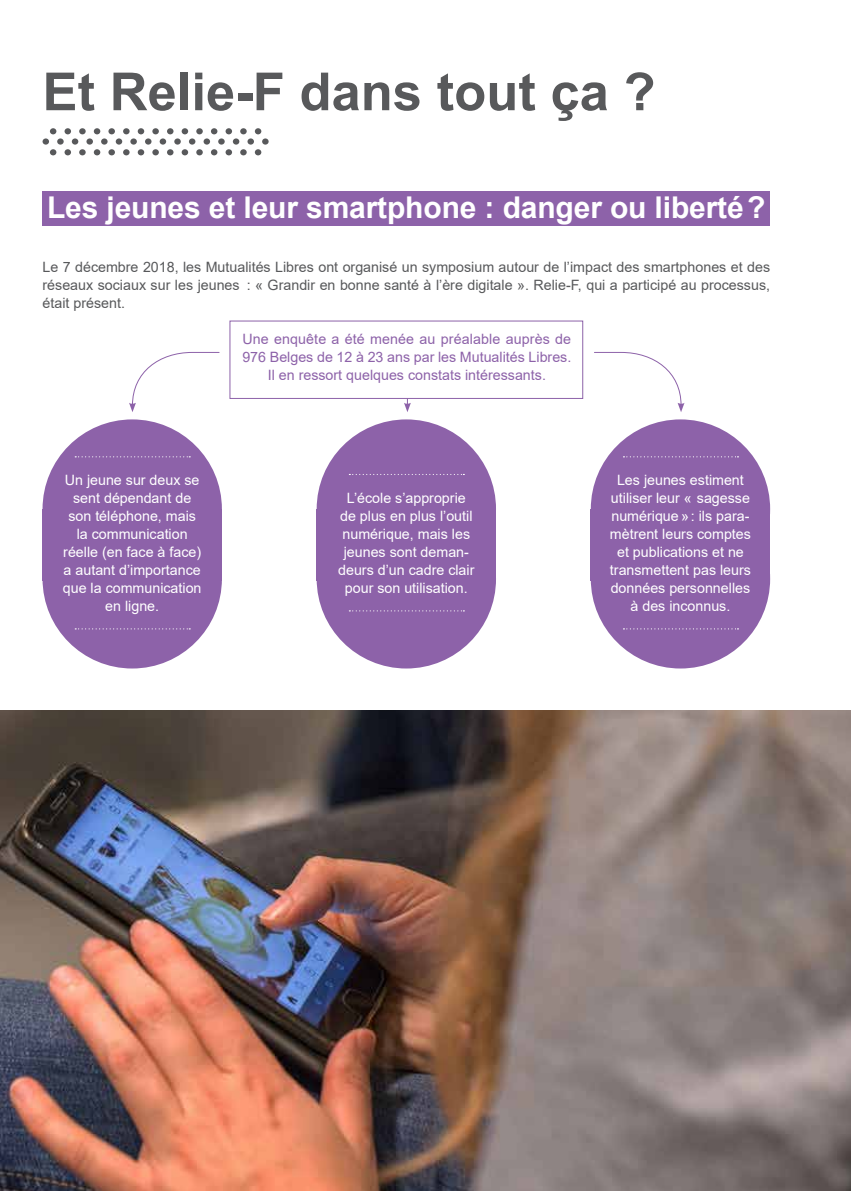
<style>
.page{position:relative;width:851px;height:1191px;background:#fff}
.page>*{position:absolute;margin:0;border:0;box-sizing:border-box;transform-origin:0 0}
.t1{font:700 52.5px "Arial";color:#58595b}
.t2{font:700 30px "Arial";letter-spacing:-.005em;color:#fff}
.t3{font:14.25px/18px "Arial";color:#fff;text-align:center}
.t4{font:14.25px/18px "Arial";color:#58595b;text-align:justify}
.t5{font:14.25px/18px "Arial";color:#8d62a9;text-align:center}
</style>
<div class="page">
<div style="left:43px;top:419px;width:179px;height:179px;background:#8d62a9;border-radius:50%"></div>
<div style="left:43px;top:509px;width:179px;height:71px;background:#8d62a9"></div>
<div style="left:316px;top:419px;width:180px;height:179px;background:#8d62a9;border-radius:50%"></div>
<div style="left:316px;top:509px;width:180px;height:71px;background:#8d62a9"></div>
<div style="left:590px;top:419px;width:180px;height:179px;background:#8d62a9;border-radius:50%"></div>
<div style="left:590px;top:509px;width:180px;height:71px;background:#8d62a9"></div>
<div style="left:43px;top:191px;width:727px;height:34px;background:#8d62a9"></div>
<svg style="left:94px;top:128px;width:6px;height:6px"></svg>
<svg style="left:94px;top:149px;width:6px;height:6px"></svg>
<div style="left:86px;top:138px;width:7px;height:7px;background:#58595b;border-radius:50%"></div>
<div style="left:79px;top:128px;width:7px;height:6px;background:#58595b;border-radius:50%"></div>
<div style="left:79px;top:149px;width:7px;height:6px;background:#58595b;border-radius:50%"></div>
<div style="left:72px;top:138px;width:6px;height:7px;background:#58595b;border-radius:50%"></div>
<div style="left:64px;top:128px;width:7px;height:6px;background:#58595b;border-radius:50%"></div>
<div style="left:64px;top:149px;width:7px;height:6px;background:#58595b;border-radius:50%"></div>
<svg style="left:57px;top:138px;width:7px;height:7px"></svg>
<svg style="left:50px;top:128px;width:6px;height:6px"></svg>
<svg style="left:50px;top:149px;width:6px;height:6px"></svg>
<div style="left:43px;top:138px;width:6px;height:7px;background:#58595b;border-radius:50%"></div>
<div style="left:262px;top:138px;width:6px;height:7px;background:#58595b;border-radius:50%"></div>
<svg style="left:182px;top:128px;width:6px;height:6px"></svg>
<svg style="left:182px;top:149px;width:6px;height:6px"></svg>
<svg style="left:174px;top:138px;width:7px;height:7px"></svg>
<svg style="left:138px;top:128px;width:6px;height:6px"></svg>
<svg style="left:138px;top:149px;width:6px;height:6px"></svg>
<svg style="left:130px;top:138px;width:7px;height:7px"></svg>
<div style="left:225px;top:128px;width:7px;height:6px;background:#58595b;border-radius:50%"></div>
<div style="left:225px;top:149px;width:7px;height:6px;background:#58595b;border-radius:50%"></div>
<svg style="left:218px;top:138px;width:7px;height:7px"></svg>
<div style="left:108px;top:128px;width:7px;height:6px;background:#58595b;border-radius:50%"></div>
<div style="left:108px;top:149px;width:7px;height:6px;background:#58595b;border-radius:50%"></div>
<div style="left:101px;top:138px;width:7px;height:7px;background:#58595b;border-radius:50%"></div>
<div style="left:196px;top:128px;width:7px;height:6px;background:#58595b;border-radius:50%"></div>
<div style="left:196px;top:149px;width:7px;height:6px;background:#58595b;border-radius:50%"></div>
<div style="left:189px;top:138px;width:6px;height:7px;background:#58595b;border-radius:50%"></div>
<div style="left:152px;top:128px;width:7px;height:6px;background:#58595b;border-radius:50%"></div>
<div style="left:152px;top:149px;width:7px;height:6px;background:#58595b;border-radius:50%"></div>
<div style="left:145px;top:138px;width:6px;height:7px;background:#58595b;border-radius:50%"></div>
<div style="left:240px;top:128px;width:7px;height:6px;background:#58595b;border-radius:50%"></div>
<div style="left:240px;top:149px;width:7px;height:6px;background:#58595b;border-radius:50%"></div>
<div style="left:233px;top:138px;width:6px;height:7px;background:#58595b;border-radius:50%"></div>
<div style="left:123px;top:128px;width:7px;height:6px;background:#58595b;border-radius:50%"></div>
<div style="left:123px;top:149px;width:7px;height:6px;background:#58595b;border-radius:50%"></div>
<div style="left:116px;top:138px;width:6px;height:7px;background:#58595b;border-radius:50%"></div>
<svg style="left:211px;top:128px;width:6px;height:6px"></svg>
<svg style="left:211px;top:149px;width:6px;height:6px"></svg>
<div style="left:203px;top:138px;width:7px;height:7px;background:#58595b;border-radius:50%"></div>
<svg style="left:167px;top:128px;width:6px;height:6px"></svg>
<svg style="left:167px;top:149px;width:6px;height:6px"></svg>
<div style="left:160px;top:138px;width:6px;height:7px;background:#58595b;border-radius:50%"></div>
<svg style="left:255px;top:128px;width:6px;height:6px"></svg>
<svg style="left:255px;top:149px;width:6px;height:6px"></svg>
<div style="left:247px;top:138px;width:7px;height:7px;background:#58595b;border-radius:50%"></div>
<img style="left:0;top:710px;width:850px;height:481px">
<svg style="left:404px;top:399px;width:7px;height:13px"></svg>
<svg style="left:316px;top:580px;width:180px;height:88px"></svg>
<svg style="left:349px;top:474px;width:115px;height:1px"></svg>
<svg style="left:590px;top:580px;width:180px;height:88px"></svg>
<svg style="left:623px;top:456px;width:115px;height:1px"></svg>
<svg style="left:43px;top:580px;width:179px;height:88px"></svg>
<svg style="left:75px;top:456px;width:115px;height:1px"></svg>
<div style="left:229px;top:321px;width:354px;height:78px;background:#fff;border:1px solid #8d62a9"></div>
<svg style="left:129px;top:352px;width:91px;height:60px"></svg>
<svg style="left:594px;top:352px;width:90px;height:60px"></svg>
<h1 class="t1" style="left:42px;top:55px;width:614px">Et Relie-F dans tout ça ?</h1>
<h2 class="t2" style="left:47px;top:187px;width:720px">Les jeunes et leur smartphone : danger ou liberté?</h2>
<p class="t4" style="left:43px;top:258px;width:729px">Le 7 décembre 2018, les Mutualités Libres ont organisé un symposium autour de l’impact des smartphones et des réseaux sociaux sur les jeunes : « Grandir en bonne santé à l’ère digitale ». Relie-F, qui a participé au processus, était présent.</p>
<p class="t3" style="left:63px;top:471px;width:140px">Un jeune sur deux se sent dépendant de son téléphone, mais la communication réelle (en face à face) a autant d’importance que la communication en ligne.</p>
<p class="t5" style="left:242px;top:330px;width:330px">Une enquête a été menée au préalable auprès de<br>976 Belges de 12 à 23 ans par les Mutualités Libres.<br>Il en ressort quelques constats intéressants.</p>
<p class="t3" style="left:338px;top:489px;width:138px">L’école s’approprie de plus en plus l’outil numérique, mais les jeunes sont deman&shy;deurs d’un cadre clair pour son utilisation.</p>
<p class="t3" style="left:610px;top:471px;width:142px">Les jeunes estiment utiliser leur « sagesse numérique » : ils para&shy;mètrent leurs comptes et publications et ne transmettent pas leurs données personnelles à des inconnus.</p>
</div>
